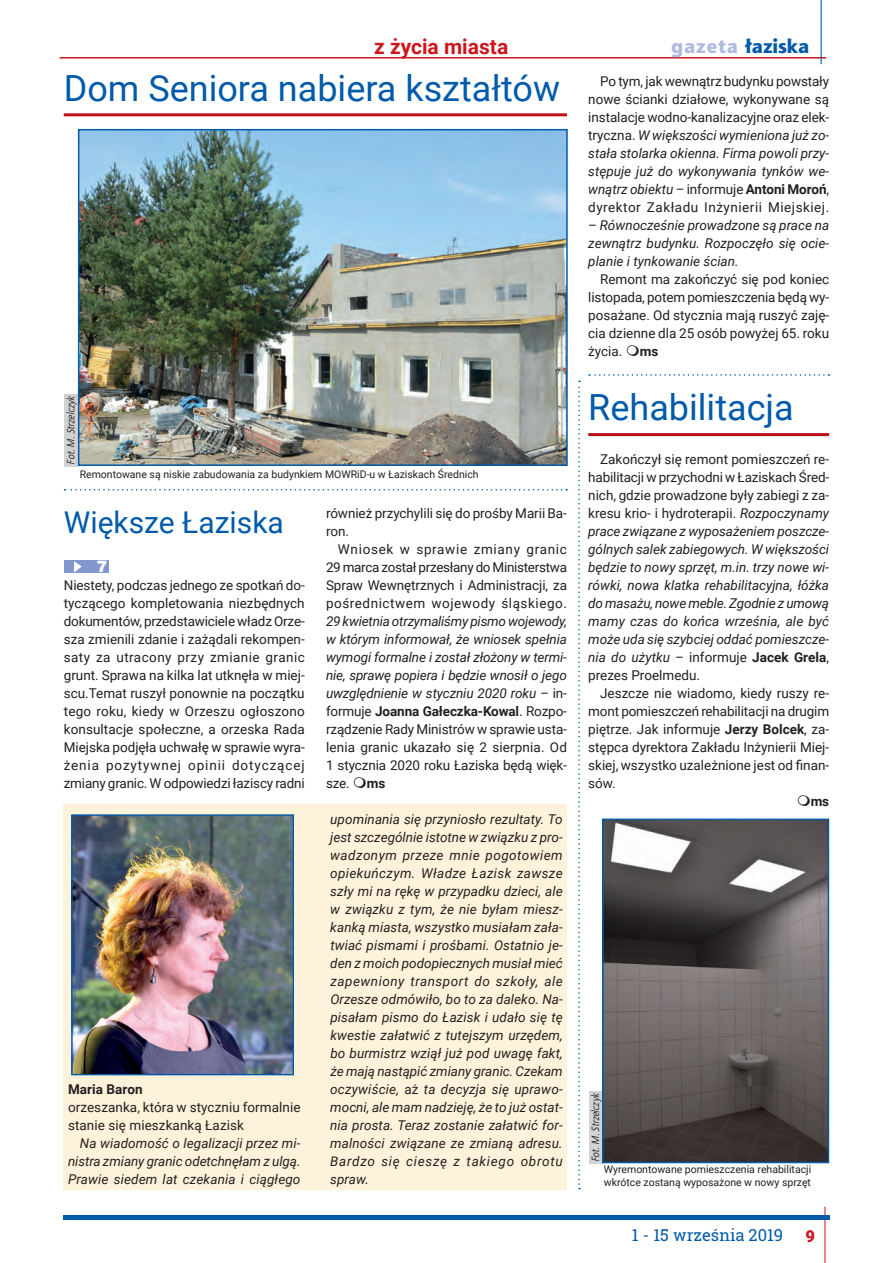
<style>
.page{position:relative;width:893px;height:1263px;background:#fff}
.page>*{position:absolute;margin:0;border:0;box-sizing:border-box;transform-origin:0 0}
.t1{font:36px "Roboto";color:#015aaa}
.t2{font:30px "Roboto";color:#015aaa}
.t3{font:700 21px "Roboto";color:#cd151d}
.t4{font:19.5px "Aerton EFN Black";color:#015aaa}
.t5{font:16.5px "Roboto Slab";color:#015aaa}
.t6{font:900 16.5px "Roboto";color:#cd151d}
.t7{font:15.75px "Switzer EFN Black";color:#fff}
.t8{font:italic 13.5px/18px "Roboto";color:#231f20;text-align:justify}
.t9{font:13.5px/18px "Roboto";color:#231f20;text-align:justify}
.t10{font:700 13.5px "Roboto";letter-spacing:.005em;color:#231f20}
.t11{font:10.5px/12.6px "Roboto";color:#231f20}
.t12{font:italic 10.5px "Bureau EFN";color:#231f20}
.s1{font-style:normal}
.s2{font-weight:700;font-style:normal}
.s3{color:#aebade}
.s4{font-style:italic}
.s5{font-weight:700}
</style>
<div class="page">
<hr style="left:60px;top:57px;width:766px;height:2px;background:#cd151d">
<hr style="left:825px;top:1206px;width:1px;height:57px;background:#cd151d">
<hr style="left:820px;top:0;width:2px;height:64px;background:#015aaa">
<hr style="left:64px;top:1215px;width:766px;height:4px;background:#015aaa">
<div style="left:64px;top:394px;width:15px;height:73px;background:#d1d2d4"></div>
<div style="left:589px;top:1091px;width:15px;height:73px;background:#d1d2d4"></div>
<div style="left:64px;top:804px;width:503px;height:385px;background:#fef3da"></div>
<div style="left:64px;top:560px;width:45px;height:13px;background:#8197cd"></div>
<svg style="left:74px;top:561px;width:8px;height:12px"></svg>
<svg style="left:65px;top:489px;width:502px;height:1px"></svg>
<svg style="left:589px;top:374px;width:240px;height:2px"></svg>
<img style="left:73px;top:816px;width:219px;height:257px">
<div style="left:71px;top:814px;width:223px;height:261px;border:1px solid #015aaa"></div>
<img style="left:81px;top:132px;width:484px;height:331px">
<div style="left:78px;top:129px;width:490px;height:337px;border:2px solid #015aaa"></div>
<hr style="left:588px;top:433px;width:241px;height:3px;background:#bb1018">
<svg style="left:578px;top:381px;width:2px;height:808px"></svg>
<hr style="left:64px;top:113px;width:503px;height:3px;background:#bb1018">
<img style="left:605px;top:822px;width:221px;height:338px">
<div style="left:602px;top:819px;width:227px;height:344px;border:2px solid #015aaa"></div>
<h3 class="t3" style="left:374px;top:35px;width:136px">z życia miasta</h3>
<h1 class="t1" style="left:64px;top:67px;width:498px">Dom Seniora nabiera kształtów</h1>
<p class="t12" style="left:67px;top:465px;width:70px;rotate:-90deg">Fot. M. Strzelczyk</p>
<p class="t11" style="left:80px;top:468px;width:400px">Remontowane są niskie zabudowania za budynkiem MOWRiD-u w Łaziskach Średnich</p>
<h2 class="t2" style="left:64px;top:505px;width:222px">Większe Łaziska</h2>
<p class="t7" style="left:97px;top:560px;width:13px">7</p>
<p class="t9" style="left:64px;top:576px;width:243px">Niestety, podczas jednego ze spotkań do&shy;tyczącego kompletowania niezbędnych dokumentów, przedstawiciele władz Orze&shy;sza zmienili zdanie i zażądali rekompen&shy;saty za utracony przy zmianie granic grunt. Sprawa na kilka lat utknęła w miej&shy;scu.Temat ruszył ponownie na początku tego roku, kiedy w Orzeszu ogłoszono konsultacje społeczne, a orzeska Rada Miejska podjęła uchwałę w sprawie wyra&shy;żenia pozytywnej opinii dotyczącej zmiany granic. W odpowiedzi łaziscy radni</p>
<p class="t10" style="left:68px;top:1082px;width:76px">Maria Baron</p>
<p class="t9" style="left:68px;top:1098px;width:234px">orzeszanka, która w styczniu formalnie stanie się mieszkanką Łazisk</p>
<p class="t8" style="left:68px;top:1134px;width:234px;text-indent:12px">Na wiadomość o legalizacji przez mi&shy;nistra zmiany granic odetchnęłam z ulgą.<br>Prawie siedem lat czekania i ciągłego</p>
<p class="t9" style="left:326px;top:504px;width:242px">również przychylili się do prośby Marii Ba&shy;ron.</p>
<p class="t9" style="left:326px;top:540px;width:242px;text-indent:12px">Wniosek w sprawie zmiany granic 29 marca został przesłany do Ministerstwa Spraw Wewnętrznych i Administracji, za pośrednictwem wojewody śląskiego.</p>
<p class="t8" style="left:326px;top:612px;width:242px">29 kwietnia otrzymaliśmy pismo wojewody, w którym informował, że wniosek spełnia wymogi formalne i został złożony w termi&shy;nie, sprawę popiera i będzie wnosił o jego uwzględnienie w styczniu 2020 roku – <span class="s1">in&shy;formuje</span> <span class="s2">Joanna Gałeczka-Kowal</span><span class="s1">. Rozpo&shy;rządzenie Rady Ministrów w sprawie usta&shy;lenia granic ukazało się 2 sierpnia. Od 1 stycznia 2020 roku Łaziska będą więk&shy;sze.</span></p>
<p class="t10" style="left:367px;top:776px;width:20px">ms</p>
<p class="t8" style="left:330px;top:810px;width:234px">upominania się przyniosło rezultaty. To jest szczególnie istotne w związku z pro&shy;wadzonym przeze mnie pogotowiem opiekuńczym. Władze Łazisk zawsze szły mi na rękę w przypadku dzieci, ale w związku z tym, że nie byłam miesz&shy;kanką miasta, wszystko musiałam zała&shy;twiać pismami i prośbami. Ostatnio je&shy;den z moich podopiecznych musiał mieć zapewniony transport do szkoły, ale Orzesze odmówiło, bo to za daleko. Na&shy;pisałam pismo do Łazisk i udało się tę kwestie załatwić z tutejszym urzędem, bo burmistrz wziął już pod uwagę fakt, że mają nastąpić zmiany granic. Czekam oczywiście, <span class="s1">aż</span> ta decyzja się uprawo&shy;mocni, ale mam nadzieję, że to już ostat&shy;nia prosta. Teraz zostanie załatwić for&shy;malności związane ze zmianą adresu.<br>Bardzo się cieszę z takiego obrotu spraw.</p>
<h3 class="t4" style="left:671px;top:38px;width:139px"><span class="s3">gazeta</span> łaziska</h3>
<p class="t9" style="left:588px;top:72px;width:243px;text-indent:12px">Po tym, jak wewnątrz budynku powstały nowe ścianki działowe, wykonywane są instalacje wodno-kanalizacyjne oraz elek&shy;tryczna. <span class="s4">W większości wymieniona już zo&shy;stała stolarka okienna. Firma powoli przy&shy;stępuje już do wykonywania tynków we&shy;wnątrz obiektu –</span> informuje <span class="s5">Antoni Moroń</span>, dyrektor Zakładu Inżynierii Miejskiej.</p>
<p class="t8" style="left:588px;top:216px;width:242px"><span class="s1">–</span> Równocześnie prowadzone są prace na zewnątrz budynku. Rozpoczęło się ocie&shy;planie i tynkowanie ścian.</p>
<p class="t9" style="left:588px;top:270px;width:242px;text-indent:12px">Remont ma zakończyć się pod koniec listopada, potem pomieszczenia będą wy&shy;posażane. Od stycznia mają ruszyć zaję&shy;cia dzienne dla 25 osób powyżej 65. roku życia.</p>
<p class="t10" style="left:640px;top:344px;width:20px">ms</p>
<h1 class="t1" style="left:588px;top:387px;width:207px">Rehabilitacja</h1>
<p class="t8" style="left:588px;top:450px;width:243px;text-indent:12px"><span class="s1">Zakończył się remont pomieszczeń re&shy;habilitacji w przychodni w Łaziskach Śred&shy;nich, gdzie prowadzone były zabiegi z za&shy;kresu krio- i hydroterapii.</span> Rozpoczynamy prace związane z wyposażeniem poszcze&shy;gólnych salek zabiegowych. W większości będzie to nowy sprzęt, m.in. trzy nowe wi&shy;rówki, nowa klatka rehabilitacyjna, łóżka do masażu, nowe meble. Zgodnie z umową mamy czas do końca września, ale być może uda się szybciej oddać pomieszcze&shy;nia do użytku – <span class="s1">informuje</span> <span class="s2">Jacek Grela</span><span class="s1">, prezes Proelmedu.</span></p>
<p class="t9" style="left:588px;top:684px;width:242px;text-indent:12px">Jeszcze nie wiadomo, kiedy ruszy re&shy;mont pomieszczeń rehabilitacji na drugim piętrze. Jak informuje <span class="s5">Jerzy Bolcek</span>, za&shy;stępca dyrektora Zakładu Inżynierii Miej&shy;skiej, wszystko uzależnione jest od finan&shy;sów.</p>
<p class="t10" style="left:811px;top:794px;width:20px">ms</p>
<p class="t12" style="left:591px;top:1162px;width:70px;rotate:-90deg">Fot. M. Strzelczyk</p>
<p class="t11" style="left:604px;top:1163px;width:209px">Wyremontowane pomieszczenia rehabilitacji wkrótce zostaną wyposażone w nowy sprzęt</p>
<p class="t5" style="left:632px;top:1224px;width:153px">1 - 15 września 2019</p>
<p class="t6" style="left:805px;top:1227px;width:11px">9</p>
</div>
